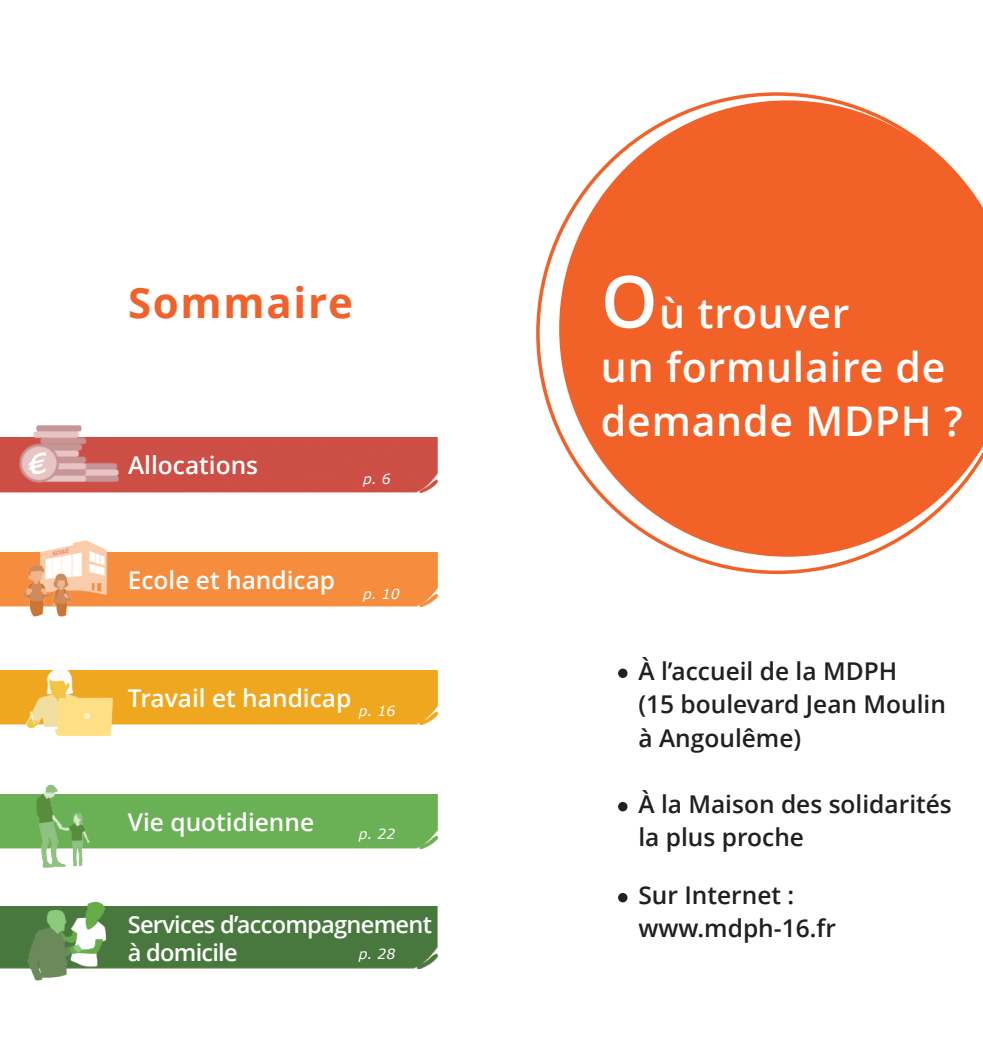
<style>
.page{position:relative;width:983px;height:1042px;background:#fff}
.page>*{position:absolute;margin:0;border:0;box-sizing:border-box;transform-origin:0 0}
.t1{font:700 42px "Open Sans";letter-spacing:.04em;color:#f26129}
.t2{font:600 40.95px/54.2px "Open Sans";letter-spacing:.02em;color:#fff}
.t3{font:600 24.5px/33.2px "Open Sans";color:#231f20}
.t4{font:600 24.5px "Open Sans";color:#fff}
.t5{font:600 23.62px/28px "Open Sans";letter-spacing:-.03em;color:#fff}
.t6{font:italic 14px "Verdana";color:#fff}
.s1{font-size:72.1px}
</style>
<div class="page">
<svg style="left:536px;top:92px;width:331px;height:482px"></svg>
<svg style="left:559px;top:100px;width:423px;height:457px;fill:#f26127"></svg>
<div style="left:0;top:794px;width:439px;height:55px;background:#6ab054"></div>
<img style="left:25px;top:784px;width:88px;height:84px">
<div style="left:0;top:438px;width:439px;height:54px;background:#cd4e45"></div>
<img style="left:15px;top:425px;width:107px;height:68px">
<div style="left:0;top:552px;width:439px;height:55px;background:#f68c3e"></div>
<img style="left:25px;top:541px;width:88px;height:76px">
<div style="left:0;top:670px;width:439px;height:54px;background:#efa720"></div>
<img style="left:25px;top:670px;width:88px;height:67px">
<div style="left:0;top:906px;width:439px;height:62px;background:#49783e"></div>
<img style="left:25px;top:901px;width:88px;height:80px">
<div style="left:618px;top:668px;width:9px;height:10px;background:#231f20;border-radius:50%"></div>
<div style="left:618px;top:802px;width:9px;height:9px;background:#231f20;border-radius:50%"></div>
<div style="left:618px;top:893px;width:9px;height:9px;background:#231f20;border-radius:50%"></div>
<h1 class="t1" style="left:128px;top:286px;width:226px">Sommaire</h1>
<p class="t4" style="left:128px;top:455px;width:132px">Allocations</p>
<p class="t6" style="left:363px;top:473px;width:29px">p. 6</p>
<p class="t4" style="left:128px;top:570px;width:273px">Ecole et handicap <sub>p.</sub> <sub>10</sub></p>
<p class="t4" style="left:128px;top:688px;width:269px">Travail et handicap <sub>p.</sub> <sub>16</sub></p>
<p class="t4" style="left:128px;top:812px;width:188px">Vie quotidienne</p>
<p class="t6" style="left:358px;top:828px;width:38px">p. 22</p>
<p class="t5" style="left:128px;top:913px;width:305px">Services d’accompagnement à domicile</p>
<p class="t6" style="left:358px;top:948px;width:38px">p. 28</p>
<h2 class="t2" style="left:600px;top:290px;width:363px"><span class="s1">O</span>ù trouver<br>un formulaire de demande MDPH ?</h2>
<p class="t3" style="left:638px;top:657px;width:309px">À l’accueil de la MDPH<br>(15 boulevard Jean Moulin à Angoulême)</p>
<p class="t3" style="left:638px;top:790px;width:315px">À la Maison des solidarités la plus proche</p>
<p class="t3" style="left:638px;top:881px;width:199px">Sur Internet : www.mdph-16.fr</p>
</div>
